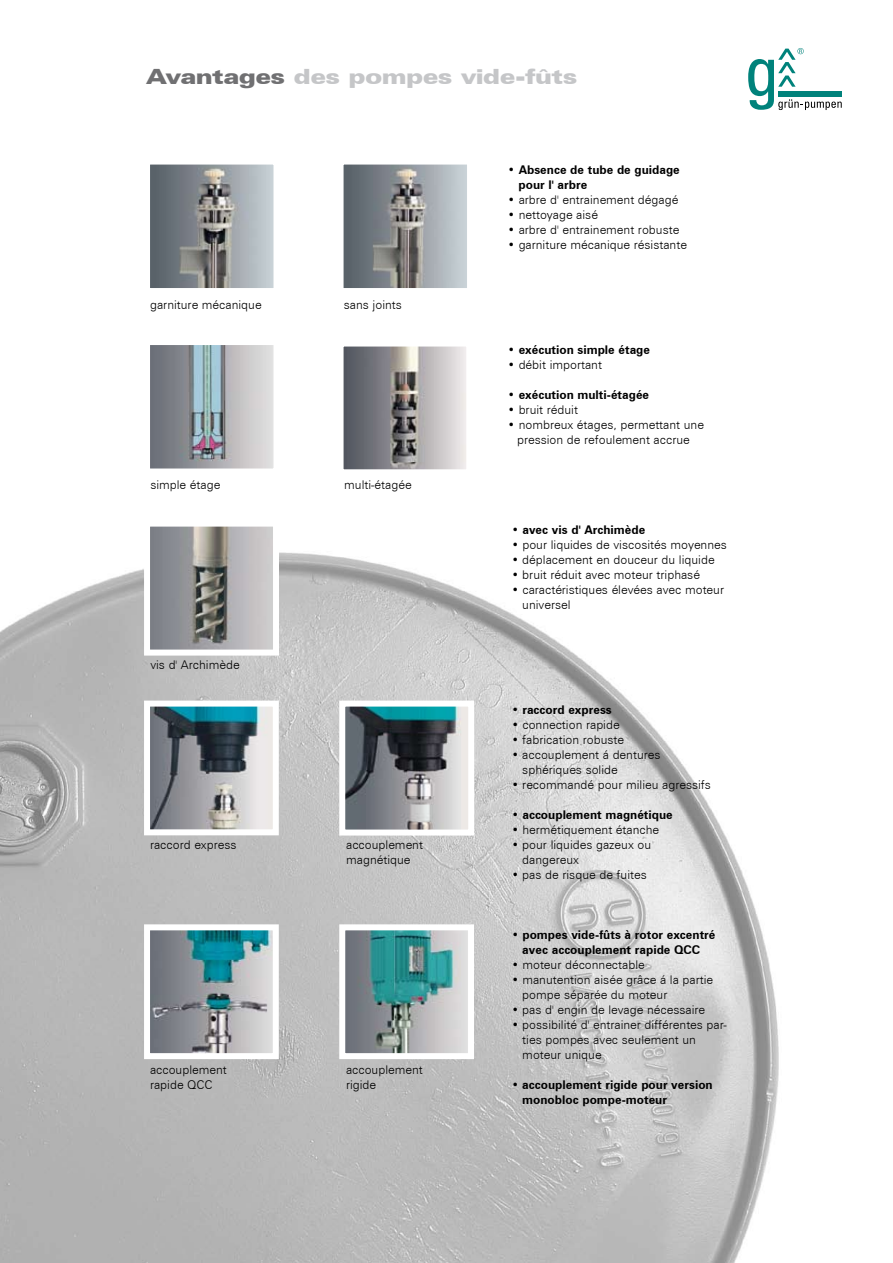
<style>
.page{position:relative;width:893px;height:1263px;background:#fff}
.page>*{position:absolute;margin:0;border:0;box-sizing:border-box;transform-origin:0 0}
.t1{font:900 expanded 21px "Zurich BT";color:#c5c6c8}
.t2{font:300 12px/15px "Zurich BT";color:#000}
.t3{font:700 12px/15px "Zurich BT";color:#000}
.s1{color:#707072}
.s2{font-weight:300}
</style>
<div class="page">
<img style="left:0;top:552px;width:779px;height:711px">
<svg style="left:748px;top:48px;width:94px;height:62px"></svg>
<svg style="left:150px;top:164px;width:124px;height:124px;background:#8c9194"></svg>
<svg style="left:343px;top:346px;width:123px;height:124px;background:#9a989a"></svg>
<svg style="left:141px;top:526px;width:141px;height:133px;background:#a9a9aa"></svg>
<svg style="left:336px;top:698px;width:141px;height:140px;background:#8f989c"></svg>
<svg style="left:141px;top:698px;width:141px;height:140px;background:#99a3a8"></svg>
<svg style="left:141px;top:921px;width:141px;height:141px;background:#98aaae"></svg>
<svg style="left:150px;top:345px;width:124px;height:124px;background:#a0a5ab"></svg>
<svg style="left:343px;top:164px;width:124px;height:124px;background:#8e9396"></svg>
<svg style="left:336px;top:921px;width:141px;height:141px;background:#95afb0"></svg>
<h1 class="t1" style="left:147px;top:64px;width:431px"><span class="s1">Avantages</span> des pompes vide-fûts</h1>
<p class="t2" style="left:150px;top:297px;width:113px">garniture mécanique</p>
<p class="t2" style="left:344px;top:297px;width:60px">sans joints</p>
<p class="t2" style="left:150px;top:477px;width:71px">simple étage</p>
<p class="t2" style="left:150px;top:657px;width:91px">vis d' Archimède</p>
<p class="t2" style="left:150px;top:837px;width:88px">raccord express</p>
<p class="t2" style="left:344px;top:477px;width:69px">multi-étagée</p>
<p class="t2" style="left:346px;top:837px;width:78px">accouplement magnétique</p>
<p class="t2" style="left:150px;top:1062px;width:78px">accouplement rapide QCC</p>
<p class="t2" style="left:346px;top:1062px;width:78px">accouplement rigide</p>
<p class="t3" style="left:519px;top:162px;width:163px;text-indent:-11px"><span class="s2">•</span> Absence de tube de guidage pour l' arbre</p>
<p class="t2" style="left:508px;top:192px;width:172px">• arbre d' entrainement dégagé</p>
<p class="t2" style="left:508px;top:207px;width:92px">• nettoyage aisé</p>
<p class="t2" style="left:508px;top:222px;width:173px">• arbre d' entrainement robuste</p>
<p class="t2" style="left:508px;top:237px;width:181px">• garniture mécanique résistante</p>
<p class="t3" style="left:508px;top:342px;width:144px"><span class="s2">•</span> exécution simple étage</p>
<p class="t2" style="left:508px;top:357px;width:96px">• débit important</p>
<p class="t3" style="left:508px;top:387px;width:143px"><span class="s2">•</span> exécution multi-étagée</p>
<p class="t2" style="left:508px;top:402px;width:72px">• bruit réduit</p>
<p class="t2" style="left:508px;top:417px;width:198px;text-align:center">• nombreux étages, permettant une pression de refoulement accrue</p>
<p class="t3" style="left:512px;top:522px;width:135px"><span class="s2">•</span> avec vis d' Archimède</p>
<p class="t2" style="left:512px;top:537px;width:217px">• pour liquides de viscosités moyennes</p>
<p class="t2" style="left:512px;top:552px;width:204px">• déplacement en douceur du liquide</p>
<p class="t2" style="left:512px;top:567px;width:190px">• bruit réduit avec moteur triphasé</p>
<p class="t2" style="left:522px;top:582px;width:203px;text-indent:-11px">• caractéristiques élevées avec moteur universel</p>
<p class="t3" style="left:512px;top:702px;width:102px"><span class="s2">•</span> raccord express</p>
<p class="t2" style="left:512px;top:717px;width:110px">• connection rapide</p>
<p class="t2" style="left:512px;top:732px;width:114px">• fabrication robuste</p>
<p class="t2" style="left:522px;top:747px;width:140px;text-indent:-11px">• accouplement á dentures sphériques solide</p>
<p class="t2" style="left:512px;top:777px;width:201px">• recommandé pour milieu agressifs</p>
<p class="t3" style="left:512px;top:807px;width:163px"><span class="s2">•</span> accouplement magnétique</p>
<p class="t2" style="left:512px;top:822px;width:149px">• hermétiquement étanche</p>
<p class="t2" style="left:522px;top:837px;width:130px;text-indent:-11px">• pour liquides gazeux ou dangereux</p>
<p class="t2" style="left:512px;top:867px;width:137px">• pas de risque de fuites</p>
<p class="t3" style="left:512px;top:927px;width:205px;text-align:center"><span class="s2">•</span> pompes vide-fûts à rotor excentré avec accouplement rapide QCC</p>
<p class="t2" style="left:512px;top:957px;width:135px">• moteur déconnectable</p>
<p class="t2" style="left:522px;top:972px;width:192px;text-indent:-11px">• manutention aisée grâce á la partie pompe séparée du moteur</p>
<p class="t2" style="left:512px;top:1002px;width:195px">• pas d' engin de levage nécessaire</p>
<p class="t2" style="left:522px;top:1017px;width:206px;text-indent:-11px">• possibilité d' entrainer différentes par&shy;ties pompes avec seulement un moteur unique</p>
<p class="t3" style="left:522px;top:1077px;width:192px;text-indent:-11px"><span class="s2">•</span> accouplement rigide pour version monobloc pompe-moteur</p>
</div>
